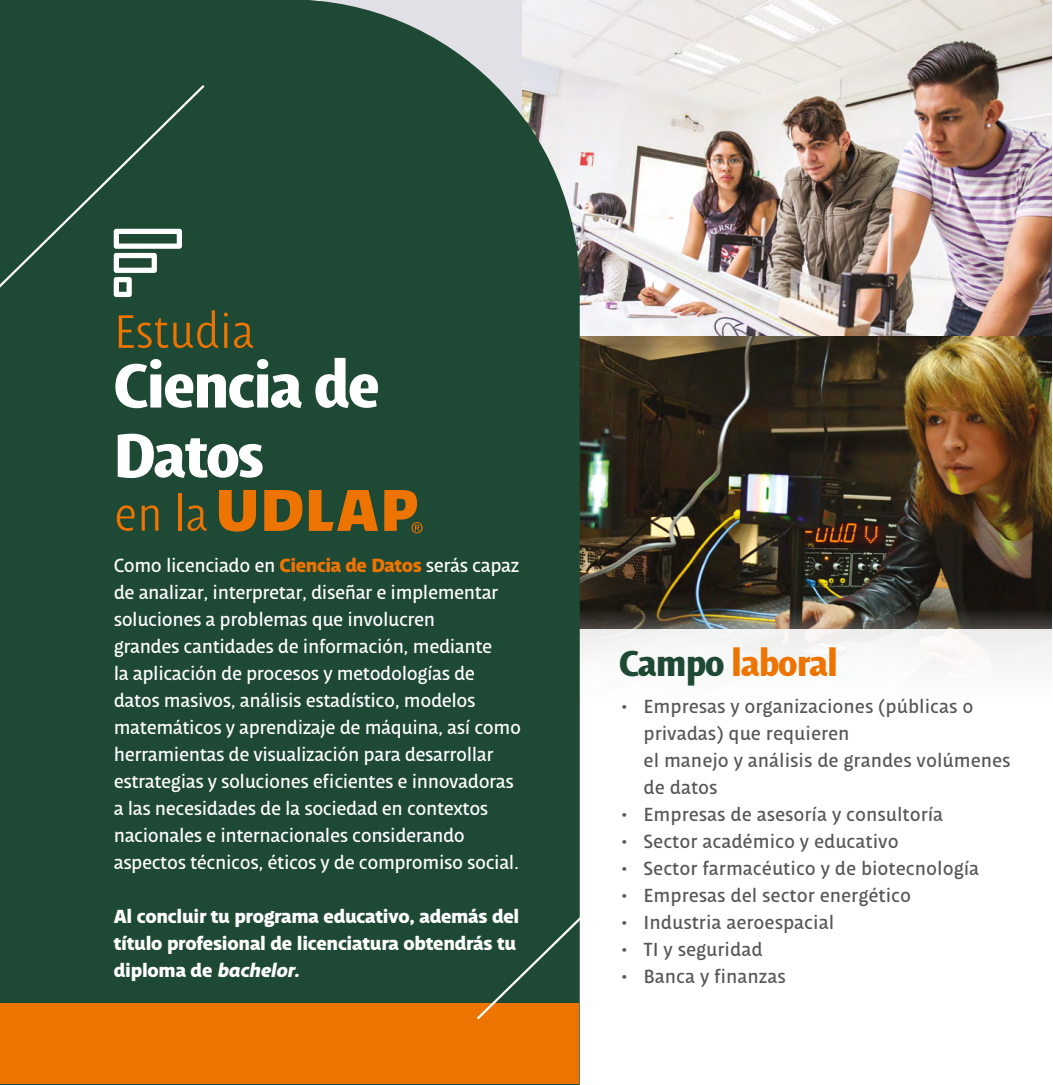
<style>
.page{position:relative;width:1053px;height:1085px;background:#fff}
.page>*{position:absolute;margin:0;border:0;box-sizing:border-box;transform-origin:0 0}
.t1{font:900 66.15px/69.8px "Udlap Display";letter-spacing:-.025em;color:#fff}
.t2{font:300 49.95px "Udlap Display";letter-spacing:-.01em;color:#ee7402}
.t3{font:900 38.25px "Udlap Display";letter-spacing:-.025em;color:#ee7402}
.t4{font:20.25px/27px "Udlap Text";letter-spacing:-.02em;color:#fff}
.t5{font:20.25px/27px "Udlap Text";color:#575756}
.t6{font:900 20.25px/27px "Udlap Text";letter-spacing:-.01em;color:#fff}
.s1{font-weight:900;color:#ee7402}
.s2{font-style:italic}
.s3{color:#1e4934}
</style>
<div class="page">
<img style="left:579px;top:0;width:472px;height:336px">
<img style="left:579px;top:336px;width:472px;height:293px">
<div style="left:0;top:0;width:579px;height:1084px;background:#1e4934"></div>
<div style="left:0;top:1003px;width:578px;height:80px;background:#ee7402"></div>
<svg style="left:474px;top:864px;width:106px;height:157px;background:#395132"></svg>
<div style="left:0;top:83px;width:207px;height:403px;background:#1e4934"></div>
<svg style="left:219px;top:490px;width:37px;height:41px;background:#b06710"></svg>
<svg style="left:309px;top:490px;width:69px;height:41px;background:#9a6215"></svg>
<svg style="left:384px;top:490px;width:38px;height:43px;background:#9b6215"></svg>
<svg style="left:264px;top:490px;width:38px;height:41px;background:#b6680f"></svg>
<svg style="left:114px;top:229px;width:68px;height:68px"></svg>
<h2 class="t2" style="left:114px;top:302px;width:142px">Estudia</h2>
<h1 class="t1" style="left:114px;top:352px;width:267px">Ciencia de<br>Datos</h1>
<h2 class="t2" style="left:114px;top:485px;width:96px">en la</h2>
<p class="t4" style="left:114px;top:551px;width:409px">Como licenciado en <span class="s1">Ciencia de Datos</span> serás capaz de analizar, interpretar, diseñar e implementar soluciones a problemas que involucren<br>grandes cantidades de información, mediante<br>la aplicación de procesos y metodologías de datos masivos, análisis estadístico, modelos matemáticos y aprendizaje de máquina, así como herramientas de visualización para desarrollar estrategias y soluciones eficientes e innovadoras a las necesidades de la sociedad en contextos nacionales e internacionales considerando aspectos técnicos, éticos y de compromiso social.</p>
<p class="t6" style="left:114px;top:902px;width:407px">Al concluir tu programa educativo, además del título profesional de licenciatura obtendrás tu diploma de <span class="s2">bachelor.</span></p>
<h3 class="t3" style="left:619px;top:639px;width:220px"><span class="s3">Campo</span> laboral</h3>
<p class="t5" style="left:643px;top:693px;width:368px;text-indent:-22px">• Empresas y organizaciones (públicas o privadas) que requieren<br>el manejo y análisis de grandes volúmenes de datos</p>
<p class="t5" style="left:621px;top:801px;width:324px">• Empresas de asesoría y consultoría</p>
<p class="t5" style="left:621px;top:828px;width:279px">• Sector académico y educativo</p>
<p class="t5" style="left:621px;top:855px;width:359px">• Sector farmacéutico y de biotecnología</p>
<p class="t5" style="left:621px;top:882px;width:291px">• Empresas del sector energético</p>
<p class="t5" style="left:621px;top:909px;width:214px">• Industria aeroespacial</p>
<p class="t5" style="left:621px;top:936px;width:143px">• TI y seguridad</p>
<p class="t5" style="left:621px;top:963px;width:166px">• Banca y finanzas</p>
</div>
